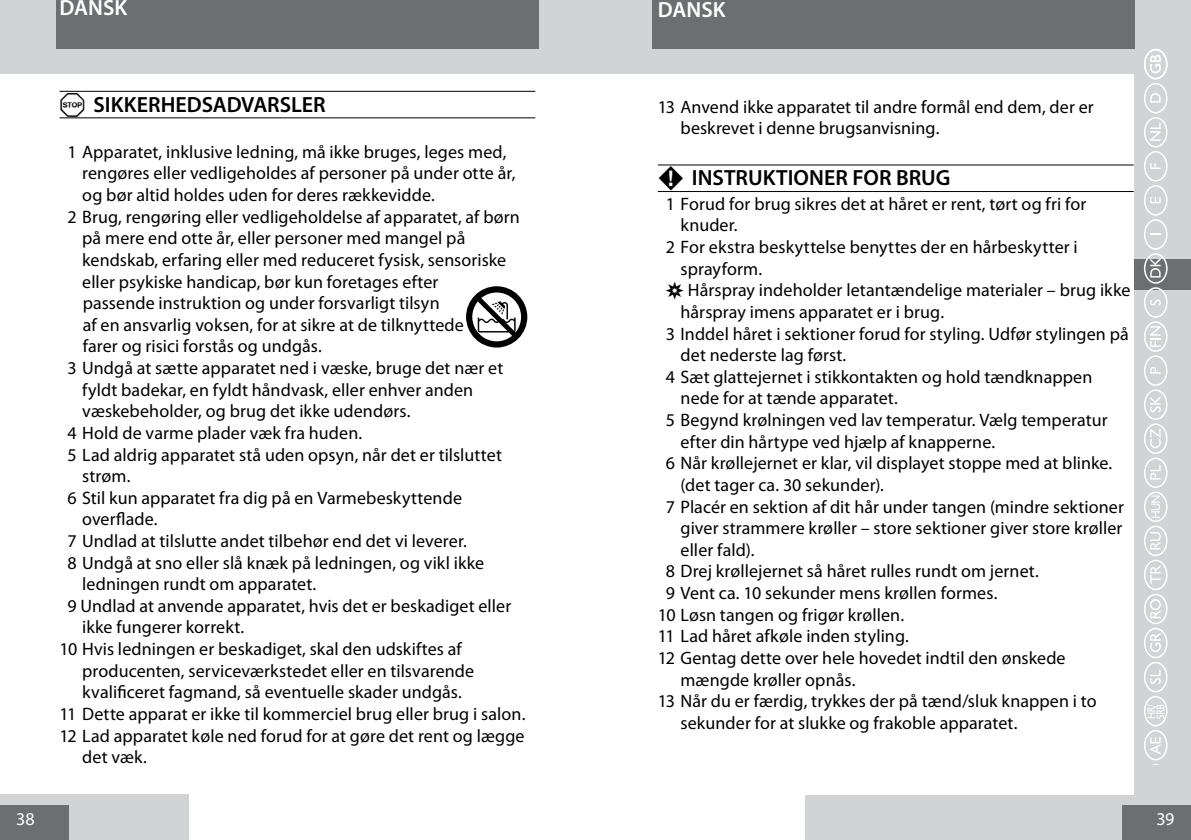
<style>
.page{position:relative;width:1191px;height:840px;background:#fff}
.page>*{position:absolute;margin:0;border:0;box-sizing:border-box;transform-origin:0 0}
.t1{font:600 22px "Myriad Pro";color:#000}
.t2{font:600 22px "Myriad Pro";color:#fff}
.t3{font:18px/21.6px "Myriad Pro";letter-spacing:.005em;color:#000}
.t4{font:18px "Myriad Pro";color:#fff}
.s1{font-family:"Myriad Points";font-weight:400}
.s2{font-family:"Myriad Graphics"}
</style>
<div class="page">
<div style="left:0;top:0;width:595px;height:74px;background:#d1d3d4"></div>
<div style="left:0;top:794px;width:188px;height:45px;background:#d1d3d4"></div>
<div style="left:805px;top:794px;width:386px;height:45px;background:#d1d3d4"></div>
<div style="left:1123px;top:805px;width:68px;height:34px;background:#6d6e71"></div>
<div style="left:0;top:805px;width:68px;height:34px;background:#6d6e71"></div>
<div style="left:595px;top:0;width:596px;height:74px;background:#d1d3d4"></div>
<div style="left:652px;top:0;width:482px;height:48px;background:#6d6e71"></div>
<div style="left:57px;top:0;width:482px;height:49px;background:#6d6e71"></div>
<div style="left:1134px;top:60px;width:57px;height:741px;background:#d1d3d4"></div>
<div style="left:1134px;top:259px;width:57px;height:30px;background:#6d6e71"></div>
<div style="left:1143px;top:83px;width:24px;height:30px;border:2px solid #fff;border-radius:50%"></div>
<svg style="left:1150px;top:93px;width:10px;height:10px"></svg>
<div style="left:1143px;top:117px;width:24px;height:30px;border:2px solid #fff;border-radius:50%"></div>
<svg style="left:1150px;top:122px;width:10px;height:19px"></svg>
<div style="left:1143px;top:151px;width:24px;height:30px;border:2px solid #fff;border-radius:50%"></div>
<svg style="left:1150px;top:163px;width:10px;height:6px"></svg>
<div style="left:1143px;top:185px;width:24px;height:30px;border:2px solid #fff;border-radius:50%"></div>
<svg style="left:1150px;top:197px;width:10px;height:6px"></svg>
<div style="left:1143px;top:219px;width:24px;height:30px;border:2px solid #fff;border-radius:50%"></div>
<svg style="left:1150px;top:233px;width:10px;height:2px"></svg>
<div style="left:1143px;top:253px;width:24px;height:30px;border:2px solid #fff;border-radius:50%"></div>
<svg style="left:1150px;top:258px;width:10px;height:19px"></svg>
<div style="left:1143px;top:287px;width:24px;height:30px;border:2px solid #fff;border-radius:50%"></div>
<svg style="left:1150px;top:299px;width:10px;height:6px"></svg>
<div style="left:1143px;top:321px;width:24px;height:30px;border:2px solid #fff;border-radius:50%"></div>
<svg style="left:1150px;top:326px;width:10px;height:20px"></svg>
<div style="left:1143px;top:355px;width:24px;height:30px;border:2px solid #fff;border-radius:50%"></div>
<svg style="left:1150px;top:367px;width:10px;height:6px"></svg>
<div style="left:1143px;top:389px;width:24px;height:30px;border:2px solid #fff;border-radius:50%"></div>
<svg style="left:1150px;top:397px;width:10px;height:15px"></svg>
<div style="left:1143px;top:423px;width:24px;height:30px;border:2px solid #fff;border-radius:50%"></div>
<svg style="left:1150px;top:429px;width:10px;height:19px"></svg>
<div style="left:1143px;top:457px;width:24px;height:31px;border:2px solid #fff;border-radius:50%"></div>
<svg style="left:1150px;top:465px;width:10px;height:14px"></svg>
<div style="left:1143px;top:491px;width:24px;height:31px;border:2px solid #fff;border-radius:50%"></div>
<svg style="left:1151px;top:495px;width:9px;height:22px"></svg>
<div style="left:1143px;top:525px;width:24px;height:31px;border:2px solid #fff;border-radius:50%"></div>
<svg style="left:1150px;top:532px;width:10px;height:17px"></svg>
<div style="left:1143px;top:559px;width:24px;height:31px;border:2px solid #fff;border-radius:50%"></div>
<svg style="left:1150px;top:566px;width:10px;height:17px"></svg>
<div style="left:1143px;top:593px;width:24px;height:31px;border:2px solid #fff;border-radius:50%"></div>
<svg style="left:1150px;top:599px;width:10px;height:19px"></svg>
<div style="left:1143px;top:627px;width:24px;height:31px;border:2px solid #fff;border-radius:50%"></div>
<svg style="left:1150px;top:633px;width:10px;height:18px"></svg>
<div style="left:1143px;top:661px;width:24px;height:31px;border:2px solid #fff;border-radius:50%"></div>
<svg style="left:1150px;top:670px;width:10px;height:13px"></svg>
<div style="left:1143px;top:729px;width:24px;height:31px;border:2px solid #fff;border-radius:50%"></div>
<svg style="left:1150px;top:737px;width:10px;height:17px"></svg>
<div style="left:1143px;top:695px;width:24px;height:31px;border:2px solid #fff;border-radius:50%"></div>
<svg style="left:1147px;top:704px;width:17px;height:14px"></svg>
<div style="left:1143px;top:49px;width:24px;height:30px;border:2px solid #fff;border-radius:50%"></div>
<svg style="left:1150px;top:55px;width:10px;height:18px"></svg>
<hr style="left:60px;top:91px;width:475px;height:1px;background:#000">
<hr style="left:60px;top:117px;width:475px;height:1px;background:#000">
<svg style="left:466px;top:286px;width:61px;height:61px"></svg>
<hr style="left:658px;top:164px;width:475px;height:1px;background:#000">
<hr style="left:658px;top:191px;width:475px;height:1px;background:#000">
<p class="t2" style="left:60px;top:-6px;width:69px">DANSK</p>
<p class="t1" style="left:60px;top:90px;width:268px"><span class="s1">A</span> SIKKERHEDSADVARSLER</p>
<p class="t3" style="left:67px;top:140px;width:440px">1 Apparatet, inklusive ledning, må ikke bruges, leges med,</p>
<p class="t3" style="left:82px;top:162px;width:435px">rengøres eller vedligeholdes af personer på under otte år,</p>
<p class="t3" style="left:82px;top:184px;width:354px">og bør altid holdes uden for deres rækkevidde.</p>
<p class="t3" style="left:67px;top:205px;width:454px">2 Brug, rengøring eller vedligeholdelse af apparatet, af børn</p>
<p class="t3" style="left:82px;top:227px;width:385px">på mere end otte år, eller personer med mangel på</p>
<p class="t3" style="left:82px;top:248px;width:425px">kendskab, erfaring eller med reduceret fysisk, sensoriske</p>
<p class="t3" style="left:82px;top:270px;width:358px">eller psykiske handicap, bør kun foretages efter</p>
<p class="t3" style="left:83px;top:292px;width:358px">passende instruktion og under forsvarligt tilsyn</p>
<p class="t3" style="left:83px;top:313px;width:383px">af en ansvarlig voksen, for at sikre at de tilknyttede</p>
<p class="t3" style="left:83px;top:335px;width:241px">farer og risici forstås og undgås.</p>
<p class="t3" style="left:67px;top:356px;width:437px">3 Undgå at sætte apparatet ned i væske, bruge det nær et</p>
<p class="t3" style="left:82px;top:378px;width:392px">fyldt badekar, en fyldt håndvask, eller enhver anden</p>
<p class="t3" style="left:82px;top:400px;width:330px">væskebeholder, og brug det ikke udendørs.</p>
<p class="t3" style="left:67px;top:421px;width:296px">4 Hold de varme plader væk fra huden.</p>
<p class="t3" style="left:67px;top:443px;width:436px">5 Lad aldrig apparatet stå uden opsyn, når det er tilsluttet</p>
<p class="t3" style="left:82px;top:464px;width:50px">strøm.</p>
<p class="t3" style="left:67px;top:486px;width:396px">6 Stil kun apparatet fra dig på en Varmebeskyttende</p>
<p class="t3" style="left:82px;top:508px;width:77px">overflade.</p>
<p class="t3" style="left:67px;top:529px;width:401px">7 Undlad at tilslutte andet tilbehør end det vi leverer.</p>
<p class="t3" style="left:67px;top:551px;width:418px">8 Undgå at sno eller slå knæk på ledningen, og vikl ikke</p>
<p class="t3" style="left:82px;top:572px;width:235px">ledningen rundt om apparatet.</p>
<p class="t3" style="left:67px;top:594px;width:445px">9 Undlad at anvende apparatet, hvis det er beskadiget eller</p>
<p class="t3" style="left:82px;top:616px;width:164px">ikke fungerer korrekt.</p>
<p class="t3" style="left:60px;top:637px;width:404px">10 Hvis ledningen er beskadiget, skal den udskiftes af</p>
<p class="t3" style="left:82px;top:659px;width:393px">producenten, serviceværkstedet eller en tilsvarende</p>
<p class="t3" style="left:82px;top:680px;width:381px">kvalificeret fagmand, så eventuelle skader undgås.</p>
<p class="t3" style="left:60px;top:702px;width:467px">11 Dette apparat er ikke til kommerciel brug eller brug i salon.</p>
<p class="t3" style="left:60px;top:724px;width:466px">12 Lad apparatet køle ned forud for at gøre det rent og lægge</p>
<p class="t3" style="left:82px;top:745px;width:66px">det væk.</p>
<p class="t2" style="left:658px;top:-5px;width:69px">DANSK</p>
<p class="t3" style="left:680px;top:96px;width:415px;text-indent:-23px">13 Anvend ikke apparatet til andre formål end dem, der er beskrevet i denne brugsanvisning.</p>
<p class="t1" style="left:658px;top:164px;width:294px"><span class="s1">F</span> INSTRUKTIONER FOR BRUG</p>
<p class="t3" style="left:666px;top:192px;width:422px">1 Forud for brug sikres det at håret er rent, tørt og fri for</p>
<p class="t3" style="left:680px;top:214px;width:59px">knuder.</p>
<p class="t3" style="left:666px;top:236px;width:413px">2 For ekstra beskyttelse benyttes der en hårbeskytter i</p>
<p class="t3" style="left:680px;top:257px;width:83px">sprayform.</p>
<p class="t3" style="left:666px;top:279px;width:466px"><span class="s2">,</span> Hårspray indeholder letantændelige materialer – brug ikke</p>
<p class="t3" style="left:680px;top:300px;width:265px">hårspray imens apparatet er i brug.</p>
<p class="t3" style="left:666px;top:322px;width:464px">3 Inddel håret i sektioner forud for styling. Udfør stylingen på</p>
<p class="t3" style="left:680px;top:344px;width:167px">det nederste lag først.</p>
<p class="t3" style="left:666px;top:365px;width:428px">4 Sæt glattejernet i stikkontakten og hold tændknappen</p>
<p class="t3" style="left:680px;top:387px;width:219px">nede for at tænde apparatet.</p>
<p class="t3" style="left:666px;top:408px;width:443px">5 Begynd krølningen ved lav temperatur. Vælg temperatur</p>
<p class="t3" style="left:680px;top:430px;width:316px">efter din hårtype ved hjælp af knapperne.</p>
<p class="t3" style="left:666px;top:452px;width:448px">6 Når krøllejernet er klar, vil displayet stoppe med at blinke.</p>
<p class="t3" style="left:680px;top:473px;width:205px">(det tager ca. 30 sekunder).</p>
<p class="t3" style="left:666px;top:495px;width:460px">7 Placér en sektion af dit hår under tangen (mindre sektioner</p>
<p class="t3" style="left:680px;top:516px;width:443px">giver strammere krøller – store sektioner giver store krøller</p>
<p class="t3" style="left:680px;top:538px;width:75px">eller fald).</p>
<p class="t3" style="left:666px;top:560px;width:374px">8 Drej krøllejernet så håret rulles rundt om jernet.</p>
<p class="t3" style="left:666px;top:581px;width:333px">9 Vent ca. 10 sekunder mens krøllen formes.</p>
<p class="t3" style="left:658px;top:603px;width:248px">10 Løsn tangen og frigør krøllen.</p>
<p class="t3" style="left:658px;top:624px;width:252px">11 Lad håret afkøle inden styling.</p>
<p class="t3" style="left:658px;top:646px;width:409px">12 Gentag dette over hele hovedet indtil den ønskede</p>
<p class="t3" style="left:680px;top:668px;width:176px">mængde krøller opnås.</p>
<p class="t3" style="left:658px;top:689px;width:440px">13 Når du er færdig, trykkes der på tænd/sluk knappen i to</p>
<p class="t3" style="left:680px;top:711px;width:338px">sekunder for at slukke og frakoble apparatet.</p>
<p class="t4" style="left:16px;top:807px;width:20px">38</p>
<p class="t4" style="left:1156px;top:807px;width:20px">39</p>
</div>
